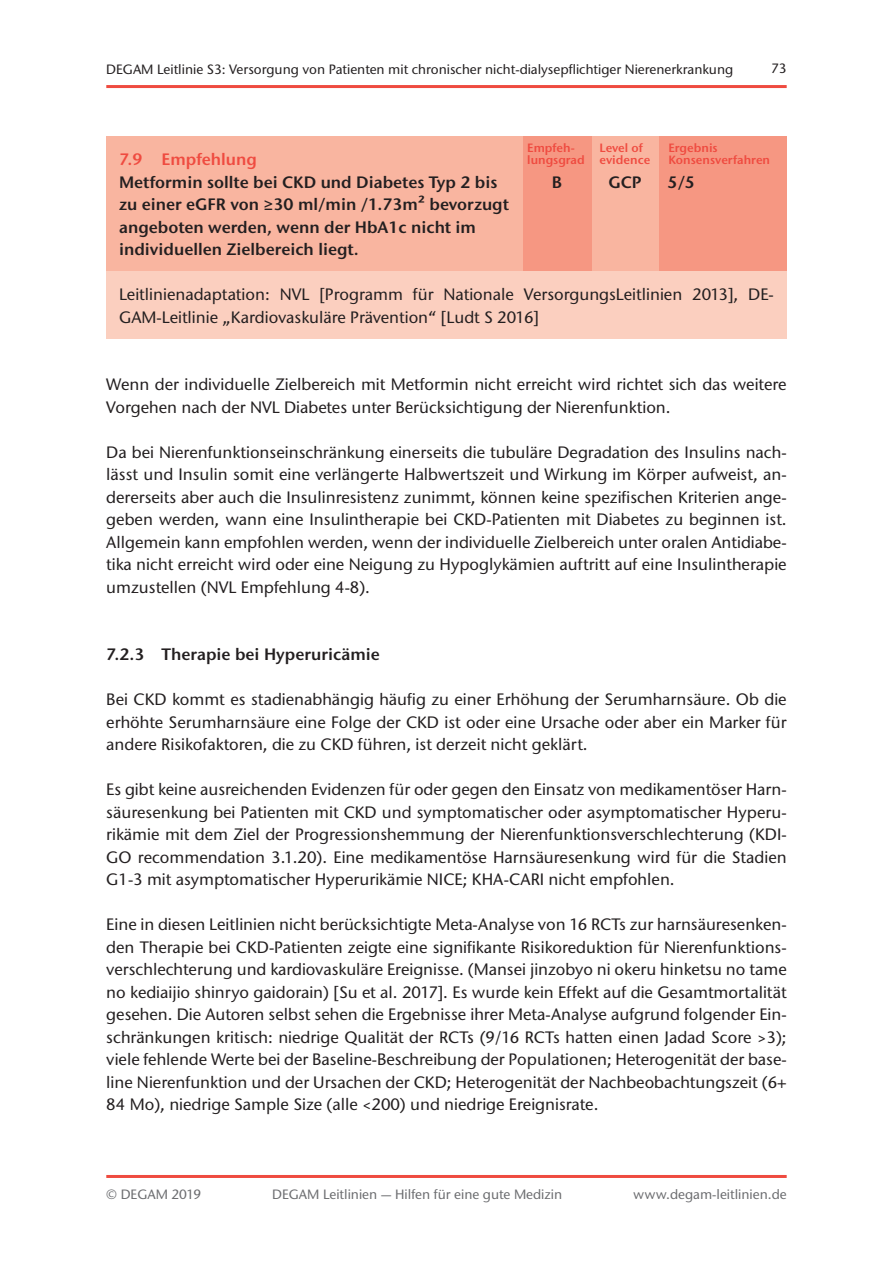
<style>
.page{position:relative;width:893px;height:1263px;background:#fff}
.page>*{position:absolute;margin:0;border:0;box-sizing:border-box;transform-origin:0 0}
.t1{font:500 16.5px/22.5px "Stone Sans ITC Std";color:#231f20;text-align:justify}
.t2{font:600 16.5px/22.5px "Stone Sans ITC Pro";color:#231f20}
.t3{font:600 16.5px "Stone Sans ITC Pro";color:#ef4b40}
.t4{font:500 13.5px "Stone Sans ITC Std";color:#231f20}
.t5{font:500 13.5px "Stone Sans ITC Std";color:#6c6d70}
.t6{font:600 12px/12px "Stone Sans ITC Pro";color:#ef4b40}
</style>
<div class="page">
<div style="left:106px;top:136px;width:681px;height:135px;background:#f9b5a0"></div>
<div style="left:659px;top:136px;width:128px;height:135px;background:#f69782"></div>
<div style="left:523px;top:136px;width:68px;height:135px;background:#f69782"></div>
<div style="left:106px;top:271px;width:681px;height:67px;background:#fbcfbf"></div>
<hr style="left:106px;top:85px;width:681px;height:3px;background:#ef4b40">
<hr style="left:106px;top:1175px;width:681px;height:3px;background:#ef4b40">
<p class="t4" style="left:106px;top:61px;width:628px">DEGAM Leitlinie S3: Versorgung von Patienten mit chronischer nicht-dialysepflichtiger Nierenerkrankung</p>
<p class="t4" style="left:771px;top:60px;width:17px">73</p>
<p class="t6" style="left:527px;top:142px;width:59px">Empfeh&shy;lungsgrad</p>
<p class="t6" style="left:668px;top:142px;width:103px">Ergebnis<br>Konsensverfahren</p>
<p class="t6" style="left:600px;top:142px;width:52px">Level of evidence</p>
<p class="t3" style="left:119px;top:149px;width:139px">7.9 Empfehlung</p>
<p class="t2" style="left:119px;top:171px;width:391px">Metformin sollte bei CKD und Diabetes Typ 2 bis zu einer eGFR von ≥30 ml/min /1.73m² bevorzugt angeboten werden, wenn der HbA1c nicht im individuellen Zielbereich liegt.</p>
<p class="t1" style="left:119px;top:283px;width:656px">Leitlinienadaptation: NVL [Programm für Nationale VersorgungsLeitlinien 2013], DE-<br>GAM-Leitlinie „Kardiovaskuläre Prävention“ [Ludt S 2016]</p>
<p class="t2" style="left:552px;top:171px;width:12px">B</p>
<p class="t2" style="left:608px;top:171px;width:35px">GCP</p>
<p class="t2" style="left:668px;top:171px;width:29px">5/5</p>
<p class="t1" style="left:106px;top:373px;width:682px">Wenn der individuelle Zielbereich mit Metformin nicht erreicht wird richtet sich das weitere<br>Vorgehen nach der NVL Diabetes unter Berücksichtigung der Nierenfunktion.</p>
<p class="t1" style="left:106px;top:441px;width:682px">Da bei Nierenfunktionseinschränkung einerseits die tubuläre Degradation des Insulins nach&shy;lässt und Insulin somit eine verlängerte Halbwertszeit und Wirkung im Körper aufweist, an&shy;dererseits aber auch die Insulinresistenz zunimmt, können keine spezifischen Kriterien ange&shy;geben werden, wann eine Insulintherapie bei CKD-Patienten mit Diabetes zu beginnen ist.<br>Allgemein kann empfohlen werden, wenn der individuelle Zielbereich unter oralen Antidiabe&shy;tika nicht erreicht wird oder eine Neigung zu Hypoglykämien auftritt auf eine Insulintherapie umzustellen (NVL Empfehlung 4-8).</p>
<p class="t2" style="left:106px;top:643px;width:275px">7.2.3 Therapie bei Hyperuricämie</p>
<p class="t1" style="left:106px;top:688px;width:682px">Bei CKD kommt es stadienabhängig häufig zu einer Erhöhung der Serumharnsäure. Ob die erhöhte Serumharnsäure eine Folge der CKD ist oder eine Ursache oder aber ein Marker für andere Risikofaktoren, die zu CKD führen, ist derzeit nicht geklärt.</p>
<p class="t1" style="left:106px;top:778px;width:682px">Es gibt keine ausreichenden Evidenzen für oder gegen den Einsatz von medikamentöser Harn&shy;säuresenkung bei Patienten mit CKD und symptomatischer oder asymptomatischer Hyperu&shy;rikämie mit dem Ziel der Progressionshemmung der Nierenfunktionsverschlechterung (KDI-GO recommendation 3.1.20). Eine medikamentöse Harnsäuresenkung wird für die Stadien G1-3 mit asymptomatischer Hyperurikämie NICE; KHA-CARI nicht empfohlen.</p>
<p class="t1" style="left:106px;top:913px;width:682px">Eine in diesen Leitlinien nicht berücksichtigte Meta-Analyse von 16 RCTs zur harnsäuresenken&shy;den Therapie bei CKD-Patienten zeigte eine signifikante Risikoreduktion für Nierenfunktions&shy;verschlechterung und kardiovaskuläre Ereignisse. (Mansei jinzobyo ni okeru hinketsu no tame no kediaijio shinryo gaidorain) [Su et al. 2017]. Es wurde kein Effekt auf die Gesamtmortalität gesehen. Die Autoren selbst sehen die Ergebnisse ihrer Meta-Analyse aufgrund folgender Ein&shy;schränkungen kritisch: niedrige Qualität der RCTs (9/16 RCTs hatten einen Jadad Score &gt;3); viele fehlende Werte bei der Baseline-Beschreibung der Populationen; Heterogenität der base&shy;line Nierenfunktion und der Ursachen der CKD; Heterogenität der Nachbeobachtungszeit (6+ 84 Mo), niedrige Sample Size (alle &lt;200) und niedrige Ereignisrate.</p>
<p class="t5" style="left:106px;top:1186px;width:96px">© DEGAM 2019</p>
<p class="t5" style="left:272px;top:1186px;width:292px">DEGAM Leitlinien — Hilfen für eine gute Medizin</p>
<p class="t5" style="left:633px;top:1186px;width:155px">www.degam-leitlinien.de</p>
</div>
